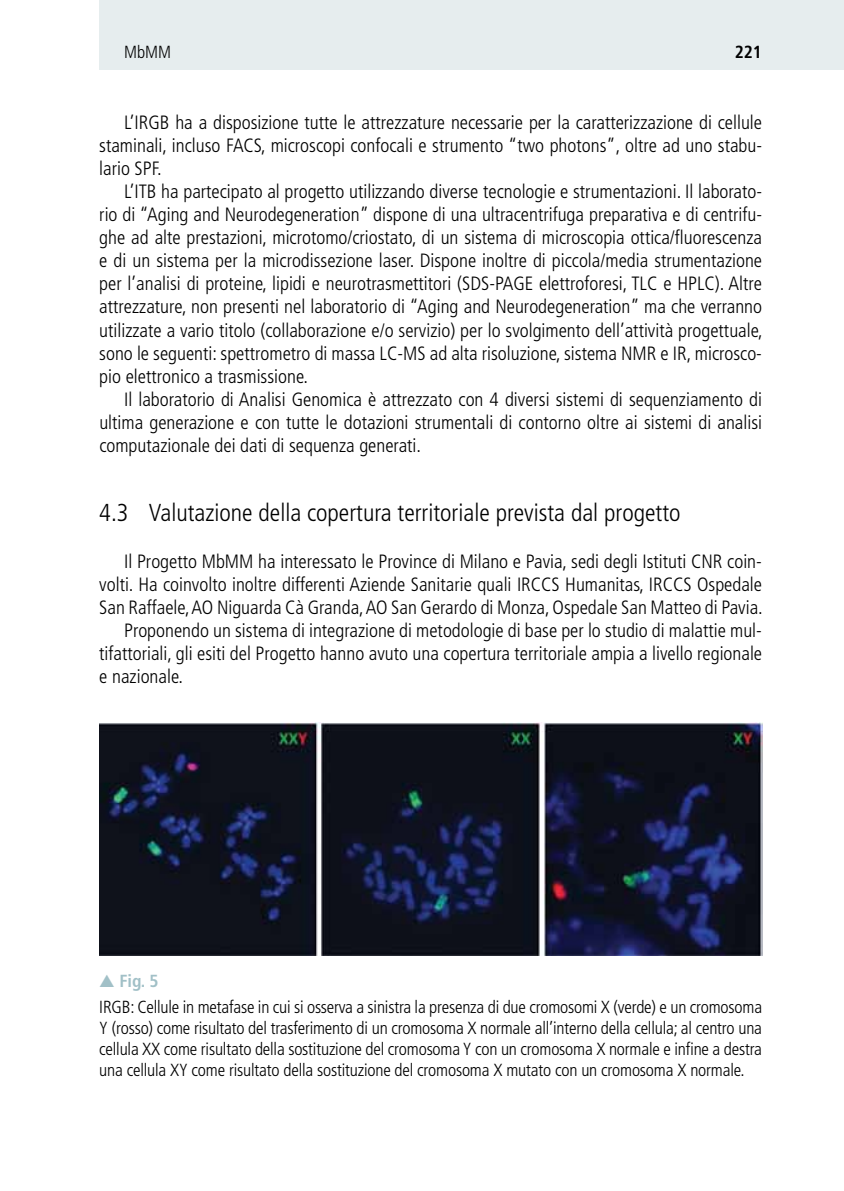
<style>
.page{position:relative;width:844px;height:1191px;background:#fff}
.page>*{position:absolute;margin:0;border:0;box-sizing:border-box;transform-origin:0 0}
.t1{font:300 condensed 24.5px "Frutiger LT Std";color:#000}
.t2{font:300 condensed 19.25px/23.1px "Frutiger LT Std";color:#000;text-align:justify}
.t3{font:300 condensed 17.5px/21px "Frutiger LT Std";letter-spacing:-.01em;color:#000}
.t4{font:700 condensed 17.5px "Frutiger LT Std";color:#000}
.s1{color:#a1c0c7}
.s2{font-weight:700;color:#a1c0c7}
</style>
<div class="page">
<hr style="left:0;top:0;width:1px;height:69px;background:#e6edee">
<div style="left:99px;top:0;width:744px;height:69px;background:#e6edee"></div>
<img style="left:99px;top:722px;width:662px;height:233px">
<p class="t3" style="left:124px;top:41px;width:48px">MbMM</p>
<p class="t4" style="left:734px;top:41px;width:29px">221</p>
<p class="t2" style="left:99px;top:111px;width:664px;text-indent:25px">L’IRGB ha a disposizione tutte le attrezzature necessarie per la caratterizzazione di cellule staminali, incluso FACS, microscopi confocali e strumento “two photons”, oltre ad uno stabu&shy;lario SPF.</p>
<p class="t2" style="left:99px;top:180px;width:664px;text-indent:25px">L’ITB ha partecipato al progetto utilizzando diverse tecnologie e strumentazioni. Il laborato&shy;rio di “Aging and Neurodegeneration” dispone di una ultracentrifuga preparativa e di centrifu&shy;ghe ad alte prestazioni, microtomo/criostato, di un sistema di microscopia ottica/fluorescenza e di un sistema per la microdissezione laser. Dispone inoltre di piccola/media strumentazione per l’analisi di proteine, lipidi e neurotrasmettitori (SDS-PAGE elettroforesi, TLC e HPLC). Altre attrezzature, non presenti nel laboratorio di “Aging and Neurodegeneration” ma che verranno utilizzate a vario titolo (collaborazione e/o servizio) per lo svolgimento dell’attività progettuale, sono le seguenti: spettrometro di massa LC-MS ad alta risoluzione, sistema NMR e IR, microsco&shy;pio elettronico a trasmissione.</p>
<p class="t2" style="left:99px;top:388px;width:664px;text-indent:25px">Il laboratorio di Analisi Genomica è attrezzato con 4 diversi sistemi di sequenziamento di ultima generazione e con tutte le dotazioni strumentali di contorno oltre ai sistemi di analisi computazionale dei dati di sequenza generati.</p>
<p class="t1" style="left:99px;top:499px;width:582px">4. 3 Valutazione della copertura territoriale prevista dal progetto</p>
<p class="t2" style="left:124px;top:550px;width:639px">Il Progetto MbMM ha interessato le Province di Milano e Pavia, sedi degli Istituti CNR coin-</p>
<p class="t2" style="left:99px;top:573px;width:664px">volti. Ha coinvolto inoltre differenti Aziende Sanitarie quali IRCCS Humanitas, IRCCS Ospedale</p>
<p class="t2" style="left:99px;top:596px;width:661px">San Raffaele, AO Niguarda Cà Granda, AO San Gerardo di Monza, Ospedale San Matteo di Pavia.</p>
<p class="t2" style="left:124px;top:619px;width:639px">Proponendo un sistema di integrazione di metodologie di base per lo studio di malattie mul-</p>
<p class="t2" style="left:99px;top:642px;width:664px">tifattoriali, gli esiti del Progetto hanno avuto una copertura territoriale ampia a livello regionale</p>
<p class="t2" style="left:99px;top:665px;width:82px">e nazionale.</p>
<p class="t3" style="left:99px;top:968px;width:664px;line-height:25.9px"><span class="s1">▲</span> <span class="s2">Fig. 5<br></span>IRGB: Cellule in metafase in cui si osserva a sinistra la presenza di due cromosomi X (verde) e un cromosoma</p>
<p class="t3" style="left:99px;top:1017px;width:664px;text-align:justify">Y (rosso) come risultato del trasferimento di un cromosoma X normale all’interno della cellula; al centro una cellula XX come risultato della sostituzione del cromosoma Y con un cromosoma X normale e infine a destra una cellula XY come risultato della sostituzione del cromosoma X mutato con un cromosoma X normale.</p>
</div>
